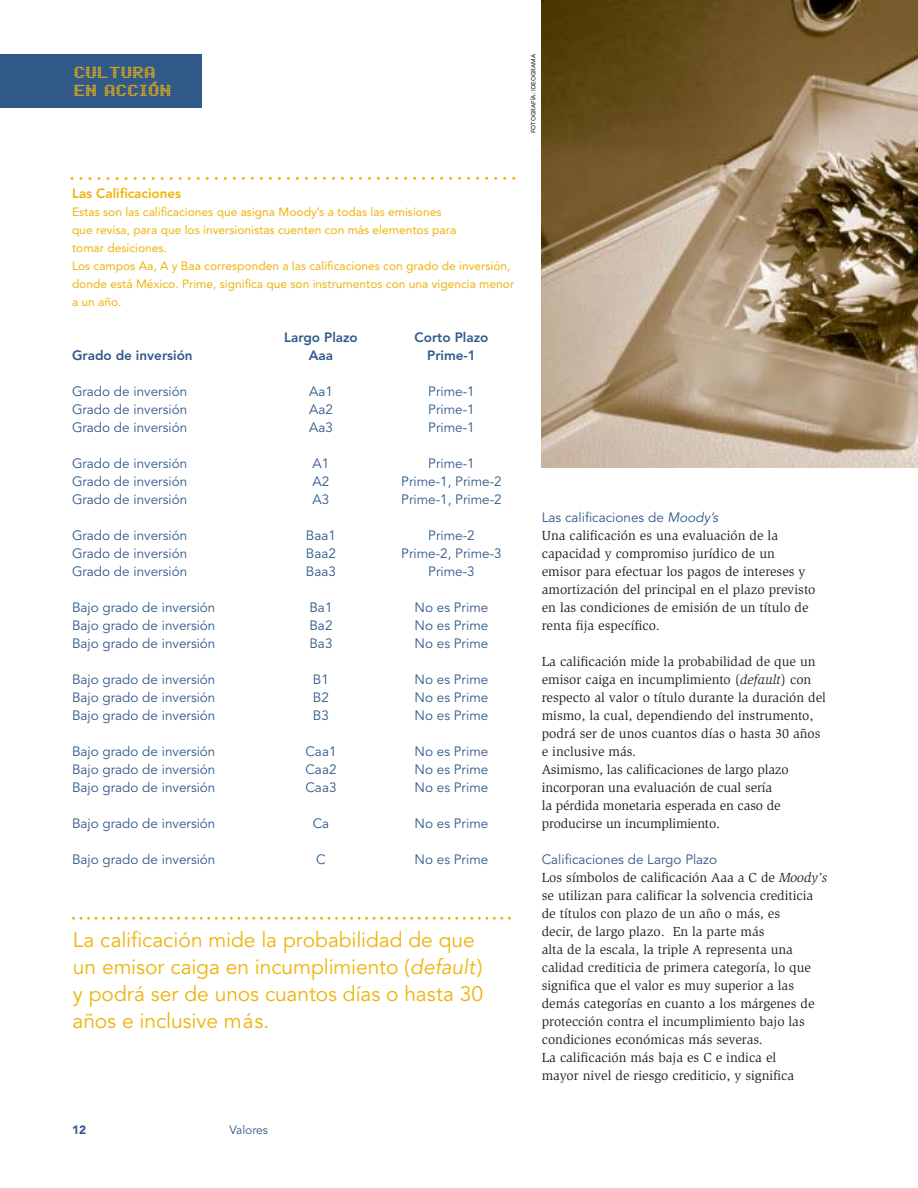
<style>
.page{position:relative;width:918px;height:1188px;background:#fff}
.page>*{position:absolute;margin:0;border:0;box-sizing:border-box;transform-origin:0 0}
.t1{font:21px/27px "Avenir";color:#eeb30a}
.t2{font:16.5px/18px "Dot Matrix Two Extended";letter-spacing:.025em;color:#eeb30a}
.t3{font:13.5px/18px "Slimbach";color:#231f1f}
.t4{font:13.5px "Avenir";color:#31598a}
.t5{font:800 13.5px "Avenir";color:#31598a}
.t6{font:800 13.5px "Avenir";color:#eeb30a}
.t7{font:12px/18px "Avenir";color:#eeb30a}
.t8{font:12px "Avenir";color:#31598a}
.t9{font:900 12px "Avenir";color:#31598a}
.t10{font:500 6px "Avenir";color:#231f1f}
.s1{font-style:italic}
</style>
<div class="page">
<div style="left:0;top:54px;width:202px;height:54px;background:#31598a"></div>
<svg style="left:74px;top:917px;width:437px;height:3px"></svg>
<img style="left:542px;top:0;width:376px;height:468px">
<svg style="left:72px;top:177px;width:443px;height:3px"></svg>
<p class="t2" style="left:74px;top:64px;width:99px">CULTURA<br>EN ACCIÓN</p>
<p class="t10" style="left:531px;top:133px;width:81px;rotate:-90deg">FOTOGRAFÍA: IDEOGRAMA</p>
<p class="t6" style="left:72px;top:188px;width:111px">Las Calificaciones</p>
<p class="t7" style="left:72px;top:204px;width:444px">Estas son las calificaciones que asigna Moody’s a todas las emisiones<br>que revisa, para que los inversionistas cuenten con más elementos para<br>tomar desiciones.<br>Los campos Aa, A y Baa corresponden a las calificaciones con grado de inversión, donde está México. Prime, significa que son instrumentos con una vigencia menor a un año.</p>
<p class="t5" style="left:284px;top:332px;width:75px">Largo Plazo</p>
<p class="t5" style="left:415px;top:332px;width:75px">Corto Plazo</p>
<p class="t5" style="left:72px;top:350px;width:122px">Grado de inversión</p>
<p class="t5" style="left:309px;top:350px;width:26px">Aaa</p>
<p class="t5" style="left:427px;top:350px;width:50px">Prime-1</p>
<p class="t4" style="left:72px;top:386px;width:117px">Grado de inversión</p>
<p class="t4" style="left:309px;top:386px;width:25px">Aa1</p>
<p class="t4" style="left:428px;top:386px;width:48px">Prime-1</p>
<p class="t4" style="left:72px;top:404px;width:117px">Grado de inversión</p>
<p class="t4" style="left:309px;top:404px;width:25px">Aa2</p>
<p class="t4" style="left:428px;top:404px;width:48px">Prime-1</p>
<p class="t4" style="left:72px;top:422px;width:117px">Grado de inversión</p>
<p class="t4" style="left:309px;top:422px;width:25px">Aa3</p>
<p class="t4" style="left:428px;top:422px;width:48px">Prime-1</p>
<p class="t4" style="left:72px;top:458px;width:117px">Grado de inversión</p>
<p class="t4" style="left:313px;top:458px;width:18px">A1</p>
<p class="t4" style="left:428px;top:458px;width:48px">Prime-1</p>
<p class="t4" style="left:72px;top:476px;width:117px">Grado de inversión</p>
<p class="t4" style="left:313px;top:476px;width:18px">A2</p>
<p class="t4" style="left:401px;top:476px;width:102px">Prime-1, Prime-2</p>
<p class="t4" style="left:72px;top:494px;width:117px">Grado de inversión</p>
<p class="t4" style="left:313px;top:494px;width:18px">A3</p>
<p class="t4" style="left:401px;top:494px;width:102px">Prime-1, Prime-2</p>
<p class="t4" style="left:72px;top:530px;width:117px">Grado de inversión</p>
<p class="t4" style="left:306px;top:530px;width:32px">Baa1</p>
<p class="t4" style="left:428px;top:530px;width:48px">Prime-2</p>
<p class="t4" style="left:72px;top:548px;width:117px">Grado de inversión</p>
<p class="t4" style="left:306px;top:548px;width:32px">Baa2</p>
<p class="t4" style="left:401px;top:548px;width:102px">Prime-2, Prime-3</p>
<p class="t4" style="left:72px;top:566px;width:117px">Grado de inversión</p>
<p class="t4" style="left:306px;top:566px;width:32px">Baa3</p>
<p class="t4" style="left:428px;top:566px;width:48px">Prime-3</p>
<p class="t4" style="left:72px;top:602px;width:145px">Bajo grado de inversión</p>
<p class="t4" style="left:309px;top:602px;width:25px">Ba1</p>
<p class="t4" style="left:415px;top:602px;width:75px">No es Prime</p>
<p class="t4" style="left:72px;top:620px;width:145px">Bajo grado de inversión</p>
<p class="t4" style="left:309px;top:620px;width:25px">Ba2</p>
<p class="t4" style="left:415px;top:620px;width:75px">No es Prime</p>
<p class="t4" style="left:72px;top:638px;width:145px">Bajo grado de inversión</p>
<p class="t4" style="left:309px;top:638px;width:25px">Ba3</p>
<p class="t4" style="left:415px;top:638px;width:75px">No es Prime</p>
<p class="t4" style="left:72px;top:674px;width:145px">Bajo grado de inversión</p>
<p class="t4" style="left:313px;top:674px;width:18px">B1</p>
<p class="t4" style="left:415px;top:674px;width:75px">No es Prime</p>
<p class="t4" style="left:72px;top:692px;width:145px">Bajo grado de inversión</p>
<p class="t4" style="left:313px;top:692px;width:18px">B2</p>
<p class="t4" style="left:415px;top:692px;width:75px">No es Prime</p>
<p class="t4" style="left:72px;top:710px;width:145px">Bajo grado de inversión</p>
<p class="t4" style="left:313px;top:710px;width:18px">B3</p>
<p class="t4" style="left:415px;top:710px;width:75px">No es Prime</p>
<p class="t4" style="left:72px;top:746px;width:145px">Bajo grado de inversión</p>
<p class="t4" style="left:305px;top:746px;width:33px">Caa1</p>
<p class="t4" style="left:415px;top:746px;width:75px">No es Prime</p>
<p class="t4" style="left:72px;top:764px;width:145px">Bajo grado de inversión</p>
<p class="t4" style="left:305px;top:764px;width:33px">Caa2</p>
<p class="t4" style="left:415px;top:764px;width:75px">No es Prime</p>
<p class="t4" style="left:72px;top:782px;width:145px">Bajo grado de inversión</p>
<p class="t4" style="left:305px;top:782px;width:33px">Caa3</p>
<p class="t4" style="left:415px;top:782px;width:75px">No es Prime</p>
<p class="t4" style="left:72px;top:818px;width:145px">Bajo grado de inversión</p>
<p class="t4" style="left:313px;top:818px;width:18px">Ca</p>
<p class="t4" style="left:415px;top:818px;width:75px">No es Prime</p>
<p class="t4" style="left:72px;top:854px;width:145px">Bajo grado de inversión</p>
<p class="t4" style="left:316px;top:854px;width:11px">C</p>
<p class="t4" style="left:415px;top:854px;width:75px">No es Prime</p>
<h1 class="t1" style="left:72px;top:928px;width:412px">La calificación mide la probabilidad de que un emisor caiga en incumplimiento (<span class="s1">default</span>) y podrá ser de unos cuantos días o hasta 30 años e inclusive más.</h1>
<p class="t9" style="left:72px;top:1125px;width:16px">12</p>
<p class="t8" style="left:230px;top:1125px;width:40px">Valores</p>
<p class="t4" style="left:542px;top:512px;width:178px">Las calificaciones de <span class="s1">Moody’s</span></p>
<p class="t3" style="left:542px;top:527px;width:275px">Una calificación es una evaluación de la capacidad y compromiso jurídico de un emisor para efectuar los pagos de intereses y amortización del principal en el plazo previsto en las condiciones de emisión de un título de renta fija específico.</p>
<p class="t3" style="left:542px;top:653px;width:286px">La calificación mide la probabilidad de que un emisor caiga en incumplimiento (<span class="s1">default</span>) con respecto al valor o título durante la duración del mismo, la cual, dependiendo del instrumento, podrá ser de unos cuantos días o hasta 30 años e inclusive más.<br>Asimismo, las calificaciones de largo plazo incorporan una evaluación de cual sería<br>la pérdida monetaria esperada en caso de producirse un incumplimiento.</p>
<p class="t4" style="left:542px;top:854px;width:177px">Calificaciones de Largo Plazo</p>
<p class="t3" style="left:542px;top:869px;width:287px">Los símbolos de calificación Aaa a C de <span class="s1">Moody’s </span>se utilizan para calificar la solvencia crediticia de títulos con plazo de un año o más, es<br>decir, de largo plazo. En la parte más<br>alta de la escala, la triple A representa una calidad crediticia de primera categoría, lo que significa que el valor es muy superior a las demás categorías en cuanto a los márgenes de protección contra el incumplimiento bajo las condiciones económicas más severas.<br>La calificación más baja es C e indica el<br>mayor nivel de riesgo crediticio, y significa</p>
</div>
